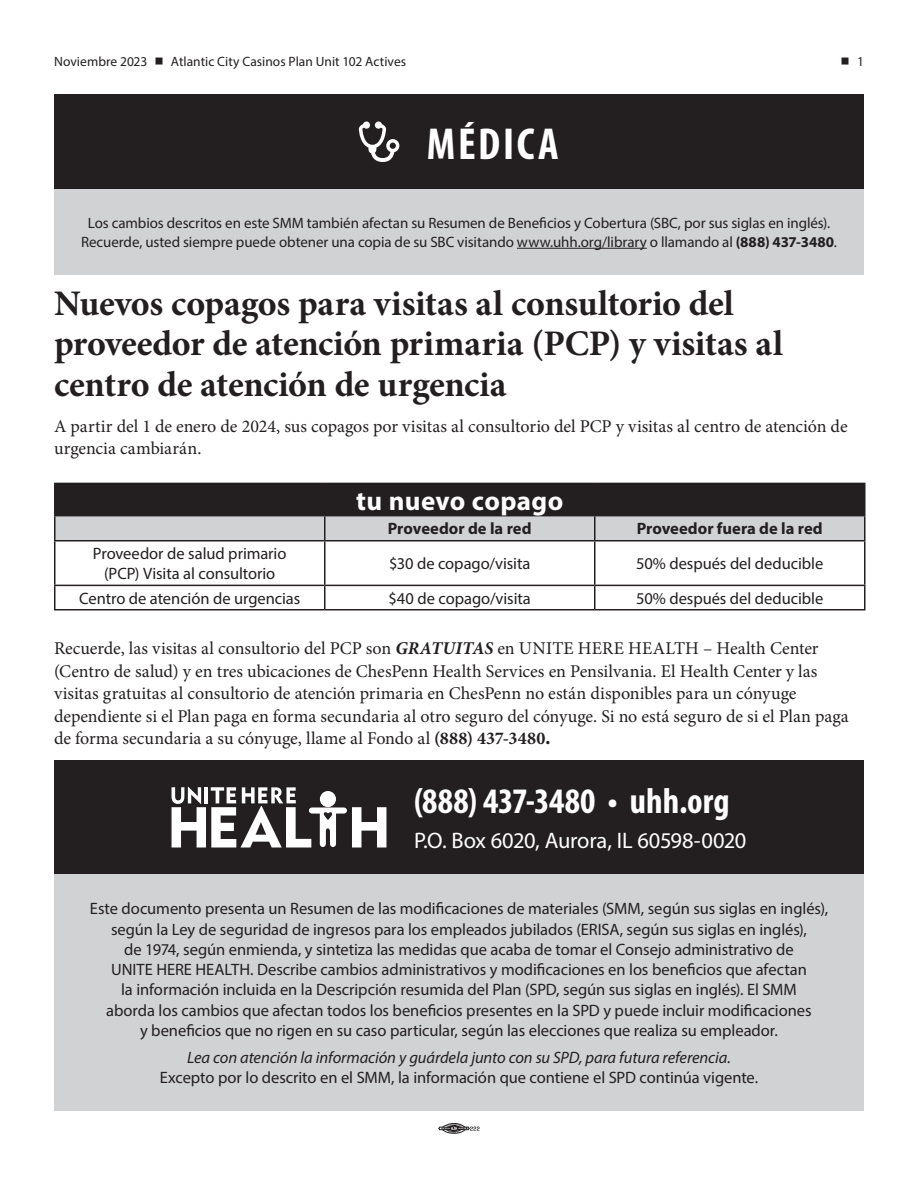
<style>
.page{position:relative;width:918px;height:1188px;background:#fff}
.page>*{position:absolute;margin:0;border:0;box-sizing:border-box;transform-origin:0 0}
.t1{font:700 condensed 45px "Myriad Pro";letter-spacing:.055em;color:#fff}
.t2{font:700 36px/40.5px "Minion Pro";letter-spacing:-.01em;color:#231f20}
.t3{font:700 condensed 36px "Myriad Pro";color:#fff}
.t4{font:700 27px "Myriad Pro";letter-spacing:.015em;color:#fff}
.t5{font:22.5px "Myriad Pro";letter-spacing:-.01em;color:#fff}
.t6{font:18px/22.5px "Minion Pro";letter-spacing:-.005em;color:#231f20}
.t7{font:16.5px/20.2px "Myriad Pro";letter-spacing:-.005em;color:#231f20;text-align:center}
.t8{font:italic 16.5px "Myriad Pro";letter-spacing:-.005em;color:#231f20}
.t9{font:700 16.5px "Myriad Pro";color:#231f20}
.t10{font:15px/18.8px "Myriad Pro";letter-spacing:-.005em;color:#231f20;text-align:center}
.t11{font:13.5px "Myriad Pro";color:#231f20}
.s1{font-weight:700}
.s2{font-weight:700;font-style:italic}
.s3{font-family:"Myriad Pro";font-weight:700}
</style>
<div class="page">
<svg style="left:438px;top:1123px;width:42px;height:10px"></svg>
<div style="left:54px;top:760px;width:810px;height:114px;background:#231f20"></div>
<svg style="left:172px;top:787px;width:214px;height:61px"></svg>
<div style="left:54px;top:874px;width:810px;height:237px;background:#d1d2d4"></div>
<div style="left:54px;top:189px;width:810px;height:85px;background:#d1d2d4"></div>
<hr style="left:517px;top:248px;width:130px;height:1px;background:#231f20">
<div style="left:54px;top:94px;width:810px;height:95px;background:#231f20"></div>
<svg style="left:359px;top:122px;width:40px;height:40px"></svg>
<div style="left:55px;top:483px;width:810px;height:33px;background:#231f20"></div>
<div style="left:56px;top:516px;width:808px;height:24px;background:#d1d2d4"></div>
<hr style="left:54px;top:516px;width:2px;height:24px;background:#231f20">
<hr style="left:324px;top:516px;width:2px;height:24px;background:#231f20">
<hr style="left:594px;top:516px;width:2px;height:24px;background:#231f20">
<hr style="left:864px;top:516px;width:2px;height:24px;background:#231f20">
<hr style="left:54px;top:540px;width:271px;height:2px;background:#231f20">
<hr style="left:54px;top:542px;width:2px;height:43px;background:#231f20">
<hr style="left:325px;top:540px;width:270px;height:2px;background:#231f20">
<hr style="left:324px;top:542px;width:2px;height:43px;background:#231f20">
<hr style="left:595px;top:540px;width:271px;height:2px;background:#231f20">
<hr style="left:594px;top:542px;width:2px;height:43px;background:#231f20">
<hr style="left:864px;top:542px;width:2px;height:43px;background:#231f20">
<hr style="left:54px;top:585px;width:271px;height:1px;background:#231f20">
<hr style="left:54px;top:586px;width:2px;height:23px;background:#231f20">
<hr style="left:325px;top:585px;width:270px;height:1px;background:#231f20">
<hr style="left:324px;top:586px;width:2px;height:23px;background:#231f20">
<hr style="left:595px;top:585px;width:271px;height:1px;background:#231f20">
<hr style="left:594px;top:586px;width:2px;height:23px;background:#231f20">
<hr style="left:864px;top:586px;width:2px;height:23px;background:#231f20">
<hr style="left:54px;top:609px;width:271px;height:1px;background:#231f20">
<hr style="left:325px;top:609px;width:270px;height:1px;background:#231f20">
<hr style="left:595px;top:609px;width:271px;height:1px;background:#231f20">
<hr style="left:54px;top:483px;width:271px;height:1px;background:#231f20">
<hr style="left:54px;top:484px;width:2px;height:31px;background:#231f20">
<hr style="left:595px;top:483px;width:271px;height:1px;background:#231f20">
<hr style="left:864px;top:484px;width:2px;height:31px;background:#231f20">
<hr style="left:54px;top:515px;width:271px;height:1px;background:#231f20">
<hr style="left:595px;top:515px;width:271px;height:1px;background:#231f20">
<p class="t11" style="left:54px;top:53px;width:95px">Noviembre 2023</p>
<p class="t11" style="left:171px;top:53px;width:237px">Atlantic City Casinos Plan Unit 102 Actives</p>
<p class="t11" style="left:857px;top:53px;width:8px">1</p>
<h1 class="t1" style="left:427px;top:116px;width:133px">MÉDICA</h1>
<p class="t10" style="left:81px;top:213px;width:757px">Los cambios descritos en este SMM también afectan su Resumen de Beneficios y Cobertura (SBC, por sus siglas en inglés).<br>Recuerde, usted siempre puede obtener una copia de su SBC visitando www.uhh.org/library o llamando al <span class="s1">(888) 437-3480</span>.</p>
<h2 class="t2" style="left:54px;top:282px;width:731px">Nuevos copagos para visitas al consultorio del proveedor de atención primaria (PCP) y visitas al centro de atención de urgencia</h2>
<p class="t6" style="left:54px;top:415px;width:795px">A partir del 1 de enero de 2024, sus copagos por visitas al consultorio del PCP y visitas al centro de atención de urgencia cambiarán.</p>
<h3 class="t4" style="left:356px;top:483px;width:209px">tu nuevo copago</h3>
<p class="t9" style="left:388px;top:518px;width:145px">Proveedor de la red</p>
<p class="t9" style="left:637px;top:518px;width:188px">Proveedor fuera de la red</p>
<p class="t7" style="left:93px;top:543px;width:195px">Proveedor de salud primario (PCP) Visita al consultorio</p>
<p class="t7" style="left:389px;top:553px;width:143px">$30 de copago/visita</p>
<p class="t7" style="left:636px;top:553px;width:189px">50% después del deducible</p>
<p class="t7" style="left:79px;top:588px;width:223px">Centro de atención de urgencias</p>
<p class="t7" style="left:389px;top:588px;width:144px">$40 de copago/visita</p>
<p class="t7" style="left:636px;top:588px;width:189px">50% después del deducible</p>
<p class="t6" style="left:54px;top:637px;width:796px">Recuerde, las visitas al consultorio del PCP son <span class="s2">GRATUITAS</span> en UNITE HERE HEALTH – Health Center (Centro de salud) y en tres ubicaciones de ChesPenn Health Services en Pensilvania. El Health Center y las visitas gratuitas al consultorio de atención primaria en ChesPenn no están disponibles para un cónyuge dependiente si el Plan paga en forma secundaria al otro seguro del cónyuge. Si no está seguro de si el Plan paga de forma secundaria a su cónyuge, llame al Fondo al <span class="s1">(888) 437-3480</span><span class="s3">.</span></p>
<h2 class="t3" style="left:414px;top:779px;width:317px">(888) 437-3480 • uhh.org</h2>
<h3 class="t5" style="left:414px;top:826px;width:334px">P.O. Box 6020, Aurora, IL 60598-0020</h3>
<p class="t7" style="left:90px;top:899px;width:740px">Este documento presenta un Resumen de las modificaciones de materiales (SMM, según sus siglas en inglés), según la Ley de seguridad de ingresos para los empleados jubilados (ERISA, según sus siglas en inglés),<br>de 1974, según enmienda, y sintetiza las medidas que acaba de tomar el Consejo administrativo de<br>UNITE HERE HEALTH. Describe cambios administrativos y modificaciones en los beneficios que afectan<br>la información incluida en la Descripción resumida del Plan (SPD, según sus siglas en inglés). El SMM<br>aborda los cambios que afectan todos los beneficios presentes en la SPD y puede incluir modificaciones<br>y beneficios que no rigen en su caso particular, según las elecciones que realiza su empleador.</p>
<p class="t8" style="left:187px;top:1047px;width:545px">Lea con atención la información y guárdela junto con su SPD, para futura referencia.</p>
<p class="t7" style="left:160px;top:1067px;width:600px">Excepto por lo descrito en el SMM, la información que contiene el SPD continúa vigente.</p>
</div>
